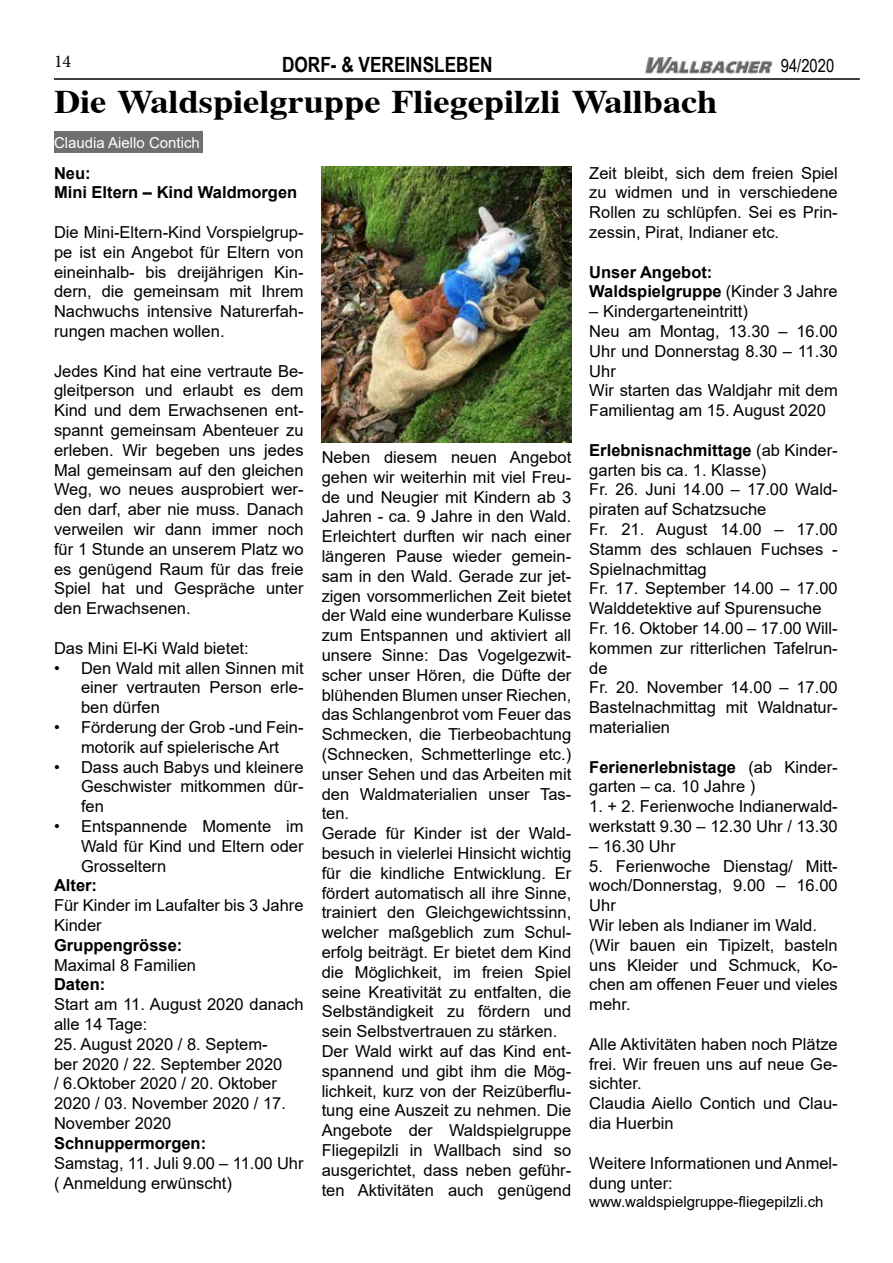
<style>
.page{position:relative;width:893px;height:1263px;background:#fff}
.page>*{position:absolute;margin:0;border:0;box-sizing:border-box;transform-origin:0 0}
.t1{font:700 33px "Cardiff";color:#000;scale:1.1 1}
.t2{font:700 21px "Arial Narrow";color:#000}
.t3{font:18px "Arial Narrow";color:#000}
.t4{font:18px "Minion Pro";color:#000}
.t5{font:16.5px/19.8px "Arial";color:#000}
.t6{font:700 16.5px/19.8px "Arial";color:#000}
.t7{font:15px "Arial";color:#000}
.t8{font:15px "Arial";color:#fff}
.s1{font-weight:400}
.s2{font-weight:700}
</style>
<div class="page">
<div style="left:54px;top:131px;width:149px;height:22px;background:#706f6f"></div>
<img style="left:322px;top:167px;width:249px;height:275px">
<hr style="left:54px;top:78px;width:806px;height:2px;background:#000">
<img style="left:645px;top:57px;width:127px;height:16px">
<p class="t4" style="left:54px;top:49px;width:19px">14</p>
<p class="t2" style="left:282px;top:49px;width:212px">DORF- &amp; VEREINSLEBEN</p>
<h1 class="t1" style="left:54px;top:83px;width:605px">Die Waldspielgruppe Fliegepilzli Wallbach</h1>
<p class="t8" style="left:54px;top:132px;width:147px">Claudia Aiello Contich</p>
<p class="t3" style="left:781px;top:52px;width:55px">94/2020</p>
<p class="t6" style="left:54px;top:163px;width:245px">Neu:<br>Mini Eltern – Kind Waldmorgen</p>
<p class="t5" style="left:54px;top:222px;width:251px;text-align:justify">Die Mini-Eltern-Kind Vorspielgrup&shy;pe ist ein Angebot für Eltern von eineinhalb- bis dreijährigen Kin&shy;dern, die gemeinsam mit Ihrem Nachwuchs intensive Naturerfah&shy;rungen machen wollen.</p>
<p class="t5" style="left:54px;top:361px;width:251px;text-align:justify">Jedes Kind hat eine vertraute Be&shy;gleitperson und erlaubt es dem Kind und dem Erwachsenen ent&shy;spannt gemeinsam Abenteuer zu erleben. Wir begeben uns jedes Mal gemeinsam auf den gleichen Weg, wo neues ausprobiert wer&shy;den darf, aber nie muss. Danach verweilen wir dann immer noch für 1 Stunde an unserem Platz wo es genügend Raum für das freie Spiel hat und Gespräche unter den Erwachsenen.</p>
<p class="t5" style="left:54px;top:638px;width:196px">Das Mini El-Ki Wald bietet:</p>
<p class="t5" style="left:81px;top:658px;width:224px;text-align:justify;text-indent:-27px">• Den Wald mit allen Sinnen mit einer vertrauten Person erle&shy;ben dürfen</p>
<p class="t5" style="left:54px;top:717px;width:251px;text-align:center">• Förderung der Grob -und Fein&shy;motorik auf spielerische Art</p>
<p class="t5" style="left:81px;top:757px;width:224px;text-align:justify;text-indent:-27px">• Dass auch Babys und kleinere Geschwister mitkommen dür&shy;fen</p>
<p class="t5" style="left:81px;top:816px;width:224px;text-align:justify;text-indent:-27px">• Entspannende Momente im Wald für Kind und Eltern oder Grosseltern</p>
<p class="t6" style="left:54px;top:876px;width:45px">Alter:</p>
<p class="t5" style="left:54px;top:895px;width:251px">Für Kinder im Laufalter bis 3 Jahre<br>Kinder</p>
<p class="t6" style="left:54px;top:935px;width:130px">Gruppengrösse:</p>
<p class="t5" style="left:54px;top:955px;width:144px">Maximal 8 Familien</p>
<p class="t6" style="left:54px;top:975px;width:53px">Daten:</p>
<p class="t5" style="left:54px;top:994px;width:251px">Start am 11. August 2020 danach alle 14 Tage:</p>
<p class="t5" style="left:54px;top:1034px;width:234px">25. August 2020 / 8. Septem&shy;ber 2020 / 22. September 2020 / 6.Oktober 2020 / 20. Oktober<br>2020 / 03. November 2020 / 17.<br>November 2020</p>
<p class="t6" style="left:54px;top:1133px;width:154px">Schnuppermorgen:</p>
<p class="t5" style="left:54px;top:1153px;width:251px">Samstag, 11. Juli 9.00 – 11.00 Uhr ( Anmeldung erwünscht)</p>
<p class="t5" style="left:322px;top:447px;width:251px">Neben diesem neuen Angebot gehen wir weiterhin mit viel Freu&shy;de und Neugier mit Kindern ab 3<br>Jahren - ca. 9 Jahre in den Wald.<br>Erleichtert durften wir nach einer längeren Pause wieder gemein&shy;sam in den Wald. Gerade zur jet&shy;zigen vorsommerlichen Zeit bietet der Wald eine wunderbare Kulisse zum Entspannen und aktiviert all unsere Sinne: Das Vogelgezwit&shy;scher unser Hören, die Düfte der blühenden Blumen unser Riechen, das Schlangenbrot vom Feuer das<br>Schmecken, die Tierbeobachtung (Schnecken, Schmetterlinge etc.) unser Sehen und das Arbeiten mit den Waldmaterialien unser Tas&shy;ten.<br>Gerade für Kinder ist der Wald&shy;besuch in vielerlei Hinsicht wichtig für die kindliche Entwicklung. Er fördert automatisch all ihre Sinne, trainiert den Gleichgewichtssinn, welcher maßgeblich zum Schul&shy;erfolg beiträgt. Er bietet dem Kind die Möglichkeit, im freien Spiel seine Kreativität zu entfalten, die<br>Selbständigkeit zu fördern und sein Selbstvertrauen zu stärken.<br>Der Wald wirkt auf das Kind ent&shy;spannend und gibt ihm die Mög&shy;lichkeit, kurz von der Reizüberflu&shy;tung eine Auszeit zu nehmen. Die<br>Angebote der Waldspielgruppe<br>Fliegepilzli in Wallbach sind so ausgerichtet, dass neben geführ&shy;ten Aktivitäten auch genügend</p>
<p class="t5" style="left:589px;top:163px;width:250px;text-align:justify">Zeit bleibt, sich dem freien Spiel zu widmen und in verschiedene Rollen zu schlüpfen. Sei es Prin&shy;zessin, Pirat, Indianer etc.</p>
<p class="t6" style="left:589px;top:262px;width:250px">Unser Angebot:<br>Waldspielgruppe <span class="s1">(Kinder 3 Jahre</span></p>
<p class="t5" style="left:589px;top:301px;width:250px">– Kindergarteneintritt)<br>Neu am Montag, 13.30 – 16.00<br>Uhr und Donnerstag 8.30 – 11.30<br>Uhr<br>Wir starten das Waldjahr mit dem<br>Familientag am 15. August 2020</p>
<p class="t5" style="left:589px;top:440px;width:250px"><span class="s2">Erlebnisnachmittage</span> (ab Kinder&shy;garten bis ca. 1. Klasse)<br>Fr. 26. Juni 14.00 – 17.00 Wald&shy;piraten auf Schatzsuche<br>Fr. 21. August 14.00 – 17.00<br>Stamm des schlauen Fuchses -<br>Spielnachmittag<br>Fr. 17. September 14.00 – 17.00<br>Walddetektive auf Spurensuche<br>Fr. 16. Oktober 14.00 – 17.00 Will&shy;kommen zur ritterlichen Tafelrun&shy;de<br>Fr. 20. November 14.00 – 17.00<br>Bastelnachmittag mit Waldnatur&shy;materialien</p>
<p class="t5" style="left:589px;top:757px;width:250px"><span class="s2">Ferienerlebnistage</span> (ab Kinder&shy;garten – ca. 10 Jahre )</p>
<p class="t5" style="left:589px;top:796px;width:250px">1. + 2. Ferienwoche Indianerwald&shy;werkstatt 9.30 – 12.30 Uhr / 13.30</p>
<p class="t5" style="left:589px;top:836px;width:88px">– 16.30 Uhr</p>
<p class="t5" style="left:589px;top:856px;width:250px">5. Ferienwoche Dienstag/ Mitt&shy;woch/Donnerstag, 9.00 – 16.00<br>Uhr<br>Wir leben als Indianer im Wald. (Wir bauen ein Tipizelt, basteln uns Kleider und Schmuck, Ko&shy;chen am offenen Feuer und vieles mehr.</p>
<p class="t5" style="left:589px;top:1034px;width:250px">Alle Aktivitäten haben noch Plätze frei. Wir freuen uns auf neue Ge&shy;sichter.<br>Claudia Aiello Contich und Clau&shy;dia Huerbin</p>
<p class="t5" style="left:589px;top:1153px;width:250px">Weitere Informationen und Anmel&shy;dung unter:</p>
<p class="t7" style="left:589px;top:1191px;width:236px">www.waldspielgruppe-fliegepilzli.ch</p>
</div>
